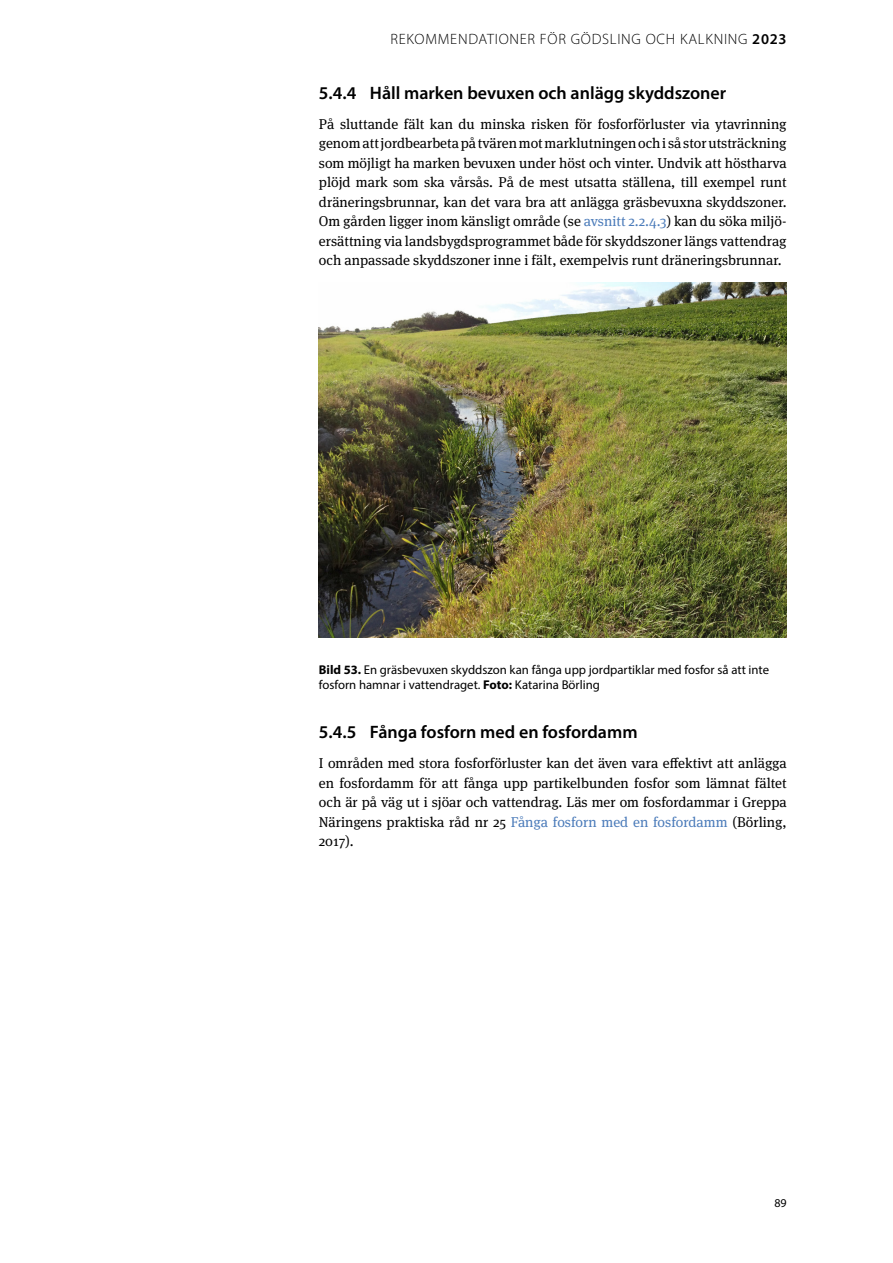
<style>
.page{position:relative;width:893px;height:1263px;background:#fff}
.page>*{position:absolute;margin:0;border:0;box-sizing:border-box;transform-origin:0 0}
.t1{font:600 18px "Myriad Pro";color:#000}
.t2{font:300 15px "Myriad Pro";letter-spacing:.05em;color:#000}
.Brödtext{font:14.25px/19.5px "Meta Serif OT";color:#000;text-align:justify}
.Bildtext{font:12.75px/15.3px "Myriad Pro";color:#000}
.t3{font:12px "Myriad Pro";color:#000}
.s1{font-weight:600}
.s2{color:#4c7cba}
.s3{font-weight:700}
</style>
<div class="page">
<img style="left:319px;top:283px;width:468px;height:354px">
<p class="t2" style="left:390px;top:30px;width:398px">REKOMMENDATIONER FÖR GÖDSLING OCH KALKNING <span class="s1">2023</span></p>
<h3 class="t1" style="left:319px;top:81px;width:409px">5.4.4 Håll marken bevuxen och anlägg skyddszoner</h3>
<p class="Brödtext" style="left:319px;top:114px;width:469px">På sluttande fält kan du minska risken för fosforförluster via ytavrinning genom att jordbearbeta på tvären mot marklutningen och i så stor utsträckning som möjligt ha marken bevuxen under höst och vinter. Undvik att höstharva plöjd mark som ska vårsås. På de mest utsatta ställena, till exempel runt dräneringsbrunnar, kan det vara bra att anlägga gräsbevuxna skyddszoner.<br>Om gården ligger inom känsligt område (se <span class="s2">avsnitt 2.2.4.3</span>) kan du söka miljö&shy;ersättning via landsbygdsprogrammet både för skyddszoner längs vattendrag och anpassade skyddszoner inne i fält, exempelvis runt dräneringsbrunnar.</p>
<p class="Bildtext" style="left:319px;top:661px;width:452px"><span class="s3">Bild 53.</span> En gräsbevuxen skyddszon kan fånga upp jordpartiklar med fosfor så att inte fosforn hamnar i vattendraget. <span class="s3">Foto:</span> Katarina Börling</p>
<h3 class="t1" style="left:319px;top:721px;width:320px">5.4.5 Fånga fosforn med en fosfordamm</h3>
<p class="Brödtext" style="left:319px;top:754px;width:469px">I områden med stora fosforförluster kan det även vara effektivt att anlägga en fosfordamm för att fånga upp partikelbunden fosfor som lämnat fältet och är på väg ut i sjöar och vattendrag. Läs mer om fosfordammar i Greppa Näringens praktiska råd nr 25 <span class="s2">Fånga fosforn med en fosfordamm</span> (Börling, 2017).</p>
<p class="t3" style="left:774px;top:1196px;width:14px">89</p>
</div>
